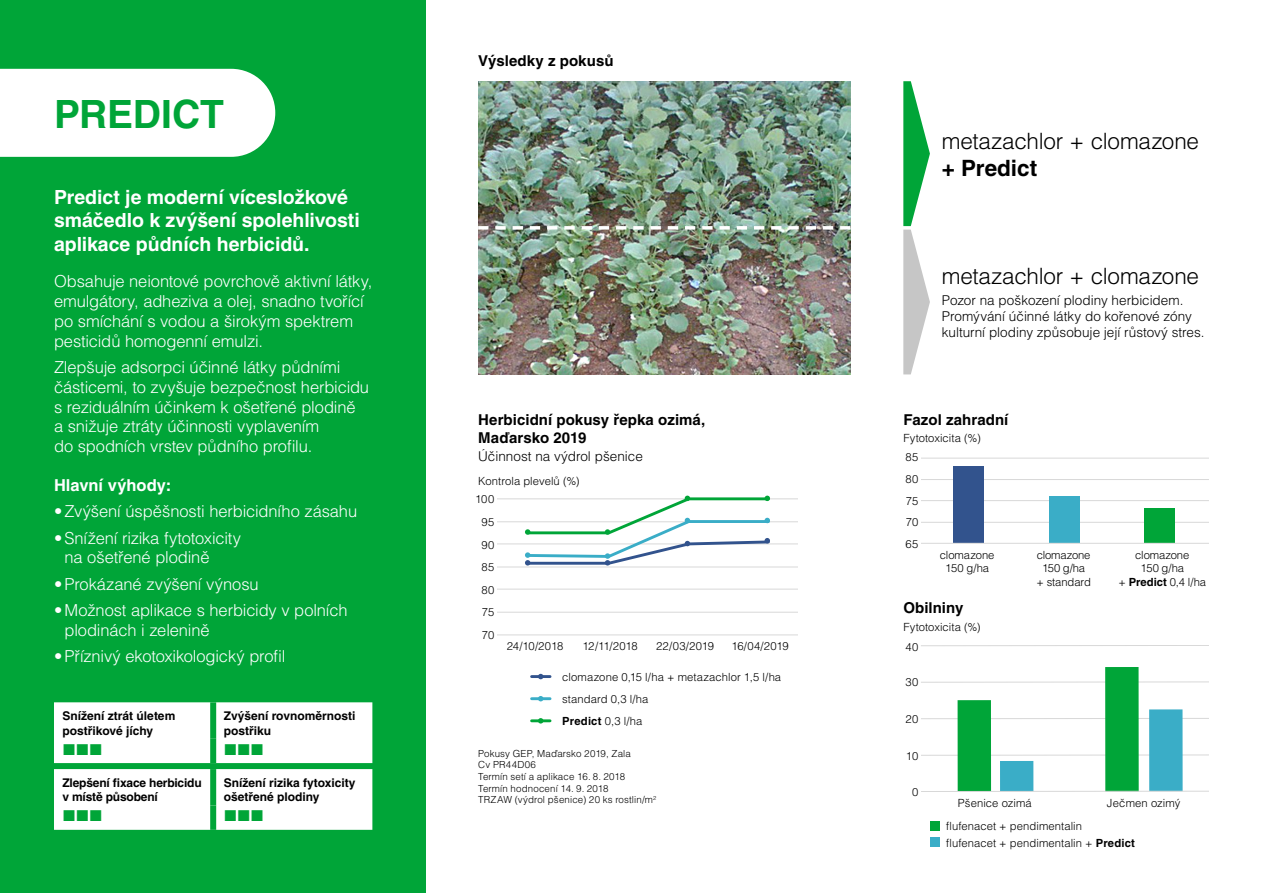
<style>
.page{position:relative;width:1263px;height:893px;background:#fff}
.page>*{position:absolute;margin:0;border:0;box-sizing:border-box;transform-origin:0 0}
.t1{font:700 39px "Helvetica CE";color:#00a538}
.t2{font:300 22.5px "Helvetica CE";letter-spacing:-.01em;color:#000}
.t3{font:700 22.5px "Helvetica CE";color:#000}
.t4{font:700 19.5px/23.4px "Helvetica CE";letter-spacing:-.005em;color:#fff}
.t5{font:300 16.5px/19.8px "Helvetica CE";letter-spacing:-.01em;color:#fff}
.t6{font:700 16.5px "Helvetica CE";color:#fff}
.t7{font:700 15px/18px "Helvetica CE";letter-spacing:.005em;color:#000}
.t8{font:300 13.5px/16.2px "Helvetica CE";color:#000}
.t9{font:700 12px/14.4px "Helvetica CE";color:#000}
.t10{font:300 11.25px/13.5px "Helvetica CE";letter-spacing:.005em;color:#000;text-align:center}
.t11{font:300 9.75px/11.7px "Helvetica CE";letter-spacing:.015em;color:#000}
.s1{font-weight:700}
</style>
<div class="page">
<div style="left:0;top:0;width:425px;height:893px;background:#00a538"></div>
<div style="left:0;top:69px;width:275px;height:88px;background:#fff"></div>
<img style="left:478px;top:81px;width:372px;height:293px">
<svg style="left:478px;top:226px;width:372px;height:4px"></svg>
<svg style="left:903px;top:81px;width:27px;height:293px"></svg>
<hr style="left:497px;top:612px;width:301px;height:1px;background:#d8d8d8">
<hr style="left:497px;top:589px;width:301px;height:1px;background:#d8d8d8">
<hr style="left:497px;top:566px;width:301px;height:1px;background:#d8d8d8">
<hr style="left:497px;top:543px;width:301px;height:1px;background:#d8d8d8">
<hr style="left:497px;top:521px;width:301px;height:1px;background:#d8d8d8">
<hr style="left:497px;top:498px;width:301px;height:1px;background:#d8d8d8">
<hr style="left:497px;top:634px;width:301px;height:1px;background:#d8d8d8">
<svg style="left:525px;top:496px;width:246px;height:70px"></svg>
<hr style="left:532px;top:719px;width:18px;height:3px;background:#00a538">
<hr style="left:532px;top:697px;width:18px;height:3px;background:#3aadc7">
<hr style="left:532px;top:675px;width:18px;height:3px;background:#32538d">
<hr style="left:921px;top:458px;width:288px;height:1px;background:#d8d8d8">
<hr style="left:921px;top:479px;width:288px;height:1px;background:#d8d8d8">
<hr style="left:921px;top:500px;width:288px;height:1px;background:#d8d8d8">
<hr style="left:921px;top:522px;width:288px;height:1px;background:#d8d8d8">
<div style="left:953px;top:467px;width:31px;height:76px;background:#32538d"></div>
<div style="left:1050px;top:496px;width:30px;height:47px;background:#3aadc7"></div>
<div style="left:1144px;top:508px;width:31px;height:35px;background:#00a538"></div>
<hr style="left:921px;top:543px;width:288px;height:1px;background:#d8d8d8">
<hr style="left:921px;top:755px;width:288px;height:1px;background:#d8d8d8">
<hr style="left:921px;top:718px;width:288px;height:1px;background:#d8d8d8">
<hr style="left:921px;top:682px;width:288px;height:1px;background:#d8d8d8">
<hr style="left:921px;top:645px;width:288px;height:1px;background:#d8d8d8">
<div style="left:957px;top:700px;width:34px;height:91px;background:#00a538"></div>
<div style="left:1105px;top:667px;width:34px;height:125px;background:#00a538"></div>
<div style="left:1000px;top:761px;width:33px;height:30px;background:#3aadc7"></div>
<div style="left:1149px;top:709px;width:33px;height:82px;background:#3aadc7"></div>
<hr style="left:921px;top:791px;width:288px;height:1px;background:#d8d8d8">
<div style="left:930px;top:821px;width:10px;height:10px;background:#00a538"></div>
<div style="left:930px;top:837px;width:10px;height:10px;background:#3aadc7"></div>
<div style="left:54px;top:702px;width:318px;height:61px;background:#fff"></div>
<div style="left:54px;top:769px;width:318px;height:61px;background:#fff"></div>
<h1 class="t1" style="left:54px;top:92px;width:50px">PREDICT</h1>
<p class="t4" style="left:54px;top:185px;width:307px">Predict je moderní vícesložkové smáčedlo k zvýšení spolehlivosti aplikace půdních herbicidů.</p>
<p class="t5" style="left:54px;top:272px;width:320px">Obsahuje neiontové povrchově aktivní látky, emulgátory, adheziva a olej, snadno tvořící po smíchání s vodou a širokým spektrem pesticidů homogenní emulzi.</p>
<p class="t5" style="left:54px;top:357px;width:317px">Zlepšuje adsorpci účinné látky půdními částicemi, to zvyšuje bezpečnost herbicidu s reziduálním účinkem k ošetřené plodině<br>a snižuje ztráty účinnosti vyplavením<br>do spodních vrstev půdního profilu.</p>
<p class="t6" style="left:54px;top:476px;width:119px">Hlavní výhody:</p>
<p class="t5" style="left:54px;top:502px;width:305px">• Zvýšení úspěšnosti herbicidního zásahu</p>
<p class="t5" style="left:64px;top:528px;width:178px;text-indent:-10px">• Snížení rizika fytotoxicity na ošetřené plodině</p>
<p class="t5" style="left:54px;top:574px;width:206px">• Prokázané zvýšení výnosu</p>
<p class="t5" style="left:64px;top:600px;width:285px;text-indent:-10px">• Možnost aplikace s herbicidy v polních plodinách i zelenině</p>
<p class="t5" style="left:54px;top:646px;width:233px">• Příznivý ekotoxikologický profil</p>
<p class="t9" style="left:63px;top:709px;width:114px">Snížení ztrát úletem postřikové jíchy</p>
<p class="t9" style="left:224px;top:709px;width:133px">Zvýšení rovnoměrnosti postřiku</p>
<p class="t9" style="left:63px;top:775px;width:141px">Zlepšení fixace herbicidu v místě působení</p>
<p class="t9" style="left:224px;top:775px;width:133px">Snížení rizika fytoxicity ošetřené plodiny</p>
<p class="t7" style="left:478px;top:51px;width:137px">Výsledky z pokusů</p>
<p class="t7" style="left:478px;top:410px;width:229px">Herbicidní pokusy řepka ozimá,<br>Maďarsko 2019</p>
<p class="t8" style="left:478px;top:448px;width:166px">Účinnost na výdrol pšenice</p>
<p class="t10" style="left:478px;top:474px;width:103px">Kontrola plevelů (%)</p>
<p class="t10" style="left:475px;top:493px;width:21px">100</p>
<p class="t10" style="left:481px;top:515px;width:14px">95</p>
<p class="t10" style="left:481px;top:538px;width:14px">90</p>
<p class="t10" style="left:481px;top:560px;width:14px">85</p>
<p class="t10" style="left:481px;top:583px;width:14px">80</p>
<h2 class="t2" style="left:942px;top:128px;width:259px">metazachlor + clomazone</h2>
<h2 class="t3" style="left:942px;top:155px;width:97px">+ Predict</h2>
<h2 class="t2" style="left:942px;top:264px;width:259px">metazachlor + clomazone</h2>
<p class="t8" style="left:942px;top:292px;width:264px">Pozor na poškození plodiny herbicidem.<br>Promývání účinné látky do kořenové zóny kulturní plodiny způsobuje její růstový stres.</p>
<p class="t7" style="left:903px;top:410px;width:106px">Fazol zahradní</p>
<p class="t10" style="left:903px;top:431px;width:79px">Fytotoxicita (%)</p>
<p class="t10" style="left:905px;top:450px;width:14px">85</p>
<p class="t10" style="left:905px;top:472px;width:14px">80</p>
<p class="t10" style="left:906px;top:494px;width:14px">75</p>
<p class="t10" style="left:906px;top:515px;width:14px">70</p>
<p class="t10" style="left:905px;top:537px;width:14px">65</p>
<p class="t10" style="left:940px;top:548px;width:56px">clomazone<br>150 g/ha</p>
<p class="t10" style="left:1036px;top:548px;width:56px">clomazone<br>150 g/ha<br>+ standard</p>
<p class="t10" style="left:1118px;top:548px;width:89px">clomazone<br>150 g/ha<br>+ <span class="s1">Predict</span> 0,4 l/ha</p>
<p class="t10" style="left:482px;top:606px;width:14px">75</p>
<p class="t7" style="left:903px;top:599px;width:62px">Obilniny</p>
<p class="t10" style="left:482px;top:628px;width:14px">70</p>
<p class="t10" style="left:903px;top:620px;width:79px">Fytotoxicita (%)</p>
<p class="t10" style="left:507px;top:640px;width:58px">24/10/2018</p>
<p class="t10" style="left:582px;top:640px;width:57px">12/11/2018</p>
<p class="t10" style="left:656px;top:640px;width:60px">22/03/2019</p>
<p class="t10" style="left:731px;top:640px;width:59px">16/04/2019</p>
<p class="t10" style="left:905px;top:640px;width:14px">40</p>
<p class="t10" style="left:562px;top:666px;width:220px;line-height:21.8px;text-align:left">clomazone 0,15 l/ha + metazachlor 1,5 l/ha standard 0,3 l/ha<br><span class="s1">Predict</span> 0,3 l/ha</p>
<p class="t10" style="left:905px;top:676px;width:14px">30</p>
<p class="t10" style="left:905px;top:712px;width:14px">20</p>
<p class="t11" style="left:478px;top:747px;width:180px">Pokusy GEP, Maďarsko 2019, Zala<br>Cv PR44D06<br>Termín setí a aplikace 16. 8. 2018<br>Termín hodnocení 14. 9. 2018<br>TRZAW (výdrol pšenice) 20 ks rostlin/m<sup>2</sup></p>
<p class="t10" style="left:906px;top:749px;width:14px">10</p>
<p class="t10" style="left:912px;top:785px;width:8px">0</p>
<p class="t10" style="left:958px;top:797px;width:76px">Pšenice ozimá</p>
<p class="t10" style="left:1107px;top:797px;width:75px">Ječmen ozimý</p>
<p class="t10" style="left:946px;top:818px;width:190px;line-height:16.6px;text-align:left">flufenacet + pendimentalin<br>flufenacet + pendimentalin + <span class="s1">Predict</span></p>
</div>
